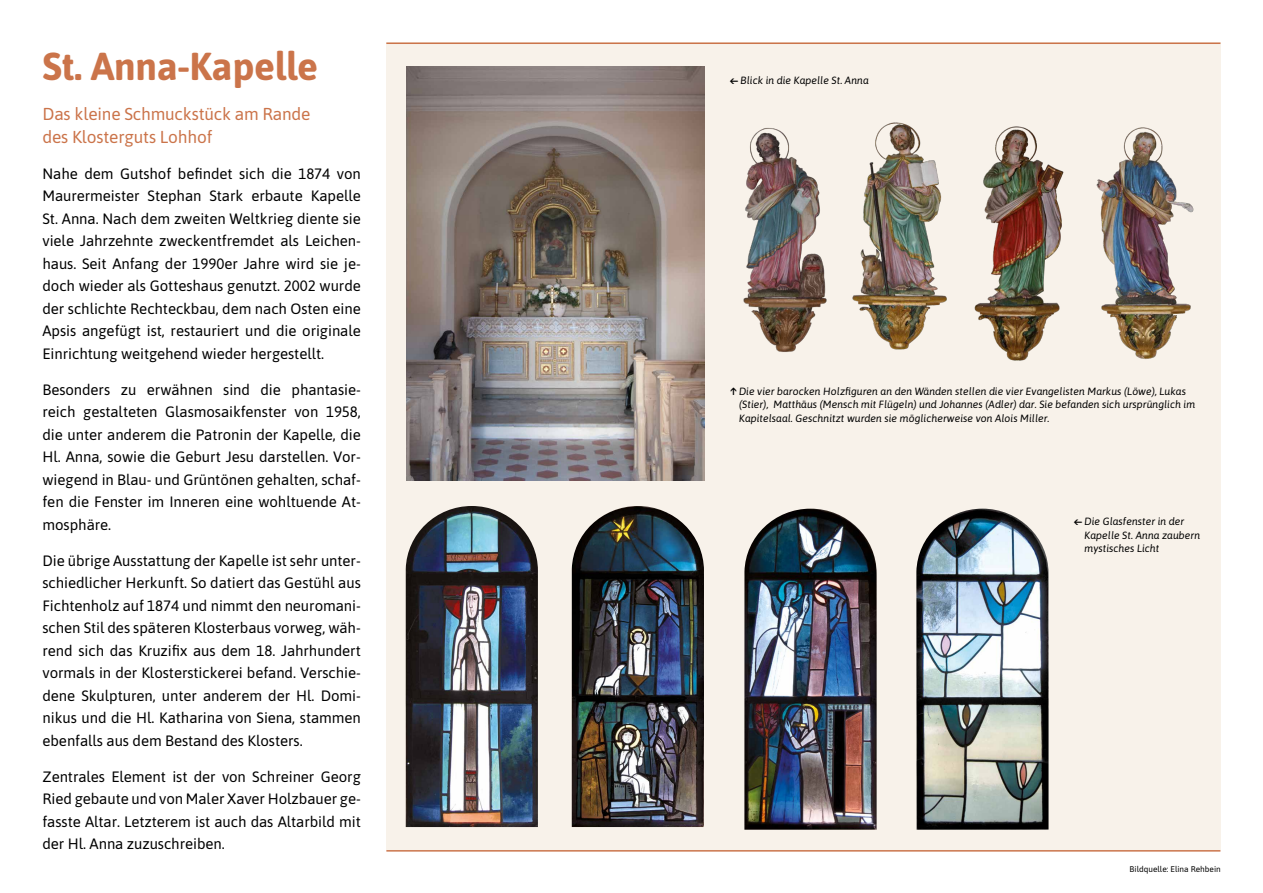
<style>
.page{position:relative;width:1263px;height:893px;background:#fff}
.page>*{position:absolute;margin:0;border:0;box-sizing:border-box;transform-origin:0 0}
.t1{font:700 38.85px "Asap";letter-spacing:-.01em;color:#cb744a}
.t2{font:17.25px/22.5px "Asap";letter-spacing:-.01em;color:#cb744a}
.t3{font:15px/22.5px "Asap";letter-spacing:-.005em;color:#000;text-align:justify}
.t4{font:italic 10.5px/13.5px "Asap";color:#000}
.t5{font:8.25px "Asap";color:#000}
.s1{font-weight:700;font-style:normal}
</style>
<div class="page">
<div style="left:386px;top:43px;width:834px;height:807px;background:#f8f2ea"></div>
<img style="left:744px;top:509px;width:133px;height:321px">
<img style="left:916px;top:509px;width:132px;height:321px">
<hr style="left:386px;top:43px;width:834px;height:1px;background:#cb744a">
<hr style="left:386px;top:850px;width:834px;height:2px;background:#cb744a">
<img style="left:743px;top:128px;width:84px;height:224px">
<img style="left:852px;top:122px;width:95px;height:228px">
<img style="left:974px;top:126px;width:90px;height:235px">
<img style="left:1096px;top:127px;width:98px;height:232px">
<img style="left:406px;top:506px;width:132px;height:321px">
<img style="left:572px;top:506px;width:132px;height:321px">
<img style="left:406px;top:66px;width:299px;height:414px">
<h1 class="t1" style="left:43px;top:39px;width:277px">St. Anna-Kapelle</h1>
<p class="t2" style="left:43px;top:102px;width:269px">Das kleine Schmuckstück am Rande des Klosterguts Lohhof</p>
<p class="t3" style="left:43px;top:161px;width:320px">Nahe dem Gutshof befindet sich die 1874 von Maurermeister Stephan Stark erbaute Kapelle St. Anna. Nach dem zweiten Weltkrieg diente sie viele Jahrzehnte zweckentfremdet als Leichen&shy;haus. Seit Anfang der 1990er Jahre wird sie je&shy;doch wieder als Gotteshaus genutzt. 2002 wurde der schlichte Rechteckbau, dem nach Osten eine Apsis angefügt ist, restauriert und die originale Einrichtung weitgehend wieder hergestellt.</p>
<p class="t3" style="left:43px;top:377px;width:320px">Besonders zu erwähnen sind die phantasie&shy;reich gestalteten Glasmosaikfenster von 1958, die unter anderem die Patronin der Kapelle, die Hl. Anna, sowie die Geburt Jesu darstellen. Vor&shy;wiegend in Blau- und Grüntönen gehalten, schaf&shy;fen die Fenster im Inneren eine wohltuende At&shy;mosphäre.</p>
<p class="t3" style="left:43px;top:548px;width:320px">Die übrige Ausstattung der Kapelle ist sehr unter&shy;schiedlicher Herkunft. So datiert das Gestühl aus Fichtenholz auf 1874 und nimmt den neuromani&shy;schen Stil des späteren Klosterbaus vorweg, wäh&shy;rend sich das Kruzifix aus dem 18. Jahrhundert vormals in der Klosterstickerei befand. Verschie&shy;dene Skulpturen, unter anderem der Hl. Domi&shy;nikus und die Hl. Katharina von Siena, stammen ebenfalls aus dem Bestand des Klosters.</p>
<p class="t3" style="left:43px;top:764px;width:320px">Zentrales Element ist der von Schreiner Georg Ried gebaute und von Maler Xaver Holzbauer ge&shy;fasste Altar. Letzterem ist auch das Altarbild mit der Hl. Anna zuzuschreiben.</p>
<p class="t4" style="left:730px;top:73px;width:140px"><span class="s1">←</span> Blick in die Kapelle St. Anna</p>
<p class="t4" style="left:739px;top:384px;width:458px;text-indent:-8px"><span class="s1">↑</span> Die vier barocken Holzfiguren an den Wänden stellen die vier Evangelisten Markus (Löwe), Lukas (Stier), Matthäus (Mensch mit Flügeln) und Johannes (Adler) dar. Sie befanden sich ursprünglich im<br>Kapitelsaal. Geschnitzt wurden sie möglicherweise von Alois Miller.</p>
<p class="t4" style="left:1084px;top:514px;width:117px;text-indent:-10px"><span class="s1">←</span> Die Glasfenster in der<br>Kapelle St. Anna zaubern mystisches Licht</p>
<p class="t5" style="left:1129px;top:863px;width:93px">Bildquelle: Elina Rehbein</p>
</div>
